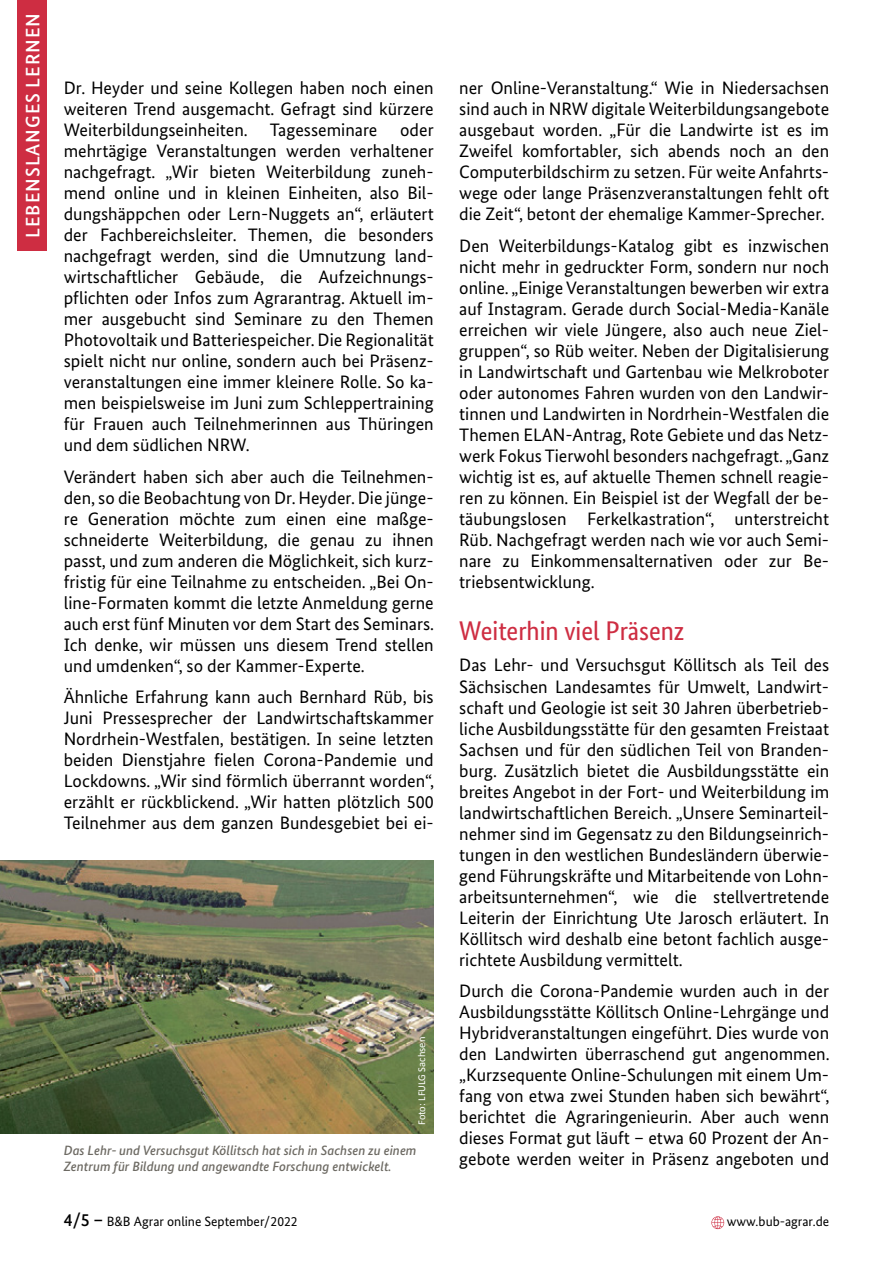
<style>
.page{position:relative;width:893px;height:1263px;background:#fff}
.page>*{position:absolute;margin:0;border:0;box-sizing:border-box;transform-origin:0 0}
.t1{font:27px "Bundes Sans Cond";color:#ce2d42;scale:1.05 1}
.t2{font:500 19.5px "Bundes Sans";letter-spacing:.05em;color:#fff}
.t3{font:18px/21px "Bundes Sans";color:#000;text-align:justify}
.t4{font:italic 500 13.5px/16.5px "Bundes Sans";color:#6d6a63}
.t5{font:13.5px "Bundes Sans";color:#000}
.t6{font:10.5px "Calibri";color:#fff}
.s1{font-weight:500;font-size:18px}
</style>
<div class="page">
<div style="left:17px;top:0;width:30px;height:251px;background:#ce2d42"></div>
<img style="left:0;top:860px;width:434px;height:273px">
<svg style="left:711px;top:1216px;width:13px;height:13px"></svg>
<p class="t2" style="left:21px;top:238px;width:227px;rotate:-90deg">LEBENSLANGES LERNEN</p>
<p class="t3" style="left:64px;top:77px;width:371px">Dr. Heyder und seine Kollegen haben noch einen weiteren Trend ausgemacht. Gefragt sind kürzere Weiterbildungseinheiten. Tagesseminare</p>
<p class="t3" style="left:64px;top:119px;width:371px;text-indent:336px">oder mehrtägige Veranstaltungen werden verhaltener nachgefragt. „Wir bieten Weiterbildung zuneh&shy;mend online und in kleinen Einheiten, also Bil&shy;dungshäppchen oder Lern-Nuggets an“, erläutert der Fachbereichsleiter. Themen, die besonders nachgefragt werden, sind die Umnutzung land&shy;wirtschaftlicher Gebäude, die Aufzeichnungs&shy;pflichten oder Infos zum Agrarantrag. Aktuell im&shy;mer ausgebucht sind Seminare zu den Themen Photovoltaik und Batteriespeicher. Die Regionalität spielt nicht nur online, sondern auch bei Präsenz&shy;veranstaltungen eine immer kleinere Rolle. So ka&shy;men beispielsweise im Juni zum Schleppertraining für Frauen auch Teilnehmerinnen aus Thüringen und dem südlichen NRW.</p>
<p class="t3" style="left:64px;top:466px;width:372px">Verändert haben sich aber auch die Teilnehmen&shy;den, so die Beobachtung von Dr. Heyder. Die jünge&shy;re Generation möchte zum einen eine maßge&shy;schneiderte Weiterbildung, die genau zu ihnen passt, und zum anderen die Möglichkeit, sich kurz&shy;fristig für eine Teilnahme zu entscheiden. „Bei On&shy;line-Formaten kommt die letzte Anmeldung gerne auch erst fünf Minuten vor dem Start des Seminars.<br>Ich denke, wir müssen uns diesem Trend stellen und umdenken“, so der Kammer-Experte.</p>
<p class="t3" style="left:64px;top:686px;width:372px">Ähnliche Erfahrung kann auch Bernhard Rüb, bis Juni Pressesprecher der Landwirtschaftskammer Nordrhein-Westfalen, bestätigen. In seine letzten beiden Dienstjahre fielen Corona-Pandemie und Lockdowns. „Wir sind förmlich überrannt worden“, erzählt er rückblickend. „Wir hatten plötzlich 500<br>Teilnehmer aus dem ganzen Bundesgebiet bei ei-</p>
<p class="t6" style="left:414px;top:1125px;width:90px;rotate:-90deg">Foto: LFULG Sachsen</p>
<p class="t4" style="left:64px;top:1141px;width:354px">Das Lehr- und Versuchsgut Köllitsch hat sich in Sachsen zu einem<br>Zentrum für Bildung und angewandte Forschung entwickelt.</p>
<p class="t3" style="left:459px;top:77px;width:371px">ner Online-Veranstaltung.“ Wie in Niedersachsen sind auch in NRW digitale Weiterbildungsangebote ausgebaut worden. „Für die Landwirte ist es im Zweifel komfortabler, sich abends noch an den Computerbildschirm zu setzen. Für weite Anfahrts&shy;wege oder lange Präsenzveranstaltungen fehlt oft die Zeit“, betont der ehemalige Kammer-Sprecher.</p>
<p class="t3" style="left:459px;top:235px;width:371px">Den Weiterbildungs-Katalog gibt es inzwischen nicht mehr in gedruckter Form, sondern nur noch online. „Einige Veranstaltungen bewerben wir extra auf Instagram. Gerade durch Social-Media-Kanäle erreichen wir viele Jüngere, also auch neue Ziel&shy;gruppen“, so Rüb weiter. Neben der Digitalisierung in Landwirtschaft und Gartenbau wie Melkroboter oder autonomes Fahren wurden von den Landwir&shy;tinnen und Landwirten in Nordrhein-Westfalen die Themen ELAN-Antrag, Rote Gebiete und das Netz&shy;werk Fokus Tierwohl besonders nachgefragt. „Ganz wichtig ist es, auf aktuelle Themen schnell reagie&shy;ren zu können. Ein Beispiel ist der Wegfall der be&shy;täubungslosen Ferkelkastration“, unterstreicht Rüb. Nachgefragt werden nach wie vor auch Semi&shy;nare zu Einkommensalternativen oder zur Be&shy;triebsentwicklung.</p>
<h1 class="t1" style="left:459px;top:615px;width:216px">Weiterhin viel Präsenz</h1>
<p class="t3" style="left:459px;top:655px;width:371px">Das Lehr- und Versuchsgut Köllitsch als Teil des Sächsischen Landesamtes für Umwelt, Landwirt&shy;schaft und Geologie ist seit 30 Jahren überbetrieb&shy;liche Ausbildungsstätte für den gesamten Freistaat Sachsen und für den südlichen Teil von Branden&shy;burg. Zusätzlich bietet die Ausbildungsstätte ein breites Angebot in der Fort- und Weiterbildung im landwirtschaftlichen Bereich. „Unsere Seminarteil&shy;nehmer sind im Gegensatz zu den Bildungseinrich&shy;tungen in den westlichen Bundesländern überwie&shy;gend Führungskräfte und Mitarbeitende von Lohn&shy;arbeitsunternehmen“, wie die stellvertretende Leiterin der Einrichtung Ute Jarosch erläutert. In Köllitsch wird deshalb eine betont fachlich ausge&shy;richtete Ausbildung vermittelt.</p>
<p class="t3" style="left:459px;top:980px;width:372px">Durch die Corona-Pandemie wurden auch in der Ausbildungsstätte Köllitsch Online-Lehrgänge und Hybridveranstaltungen eingeführt. Dies wurde von den Landwirten überraschend gut angenommen. „Kurzsequente Online-Schulungen mit einem Um&shy;fang von etwa zwei Stunden haben sich bewährt“, berichtet die Agraringenieurin. Aber auch wenn dieses Format gut läuft – etwa 60 Prozent der An&shy;gebote werden weiter in Präsenz angeboten und</p>
<p class="t5" style="left:64px;top:1213px;width:235px"><span class="s1">4/5 –</span> B&amp;B Agrar online September/2022</p>
<p class="t5" style="left:727px;top:1213px;width:104px">www.bub-agrar.de</p>
</div>
